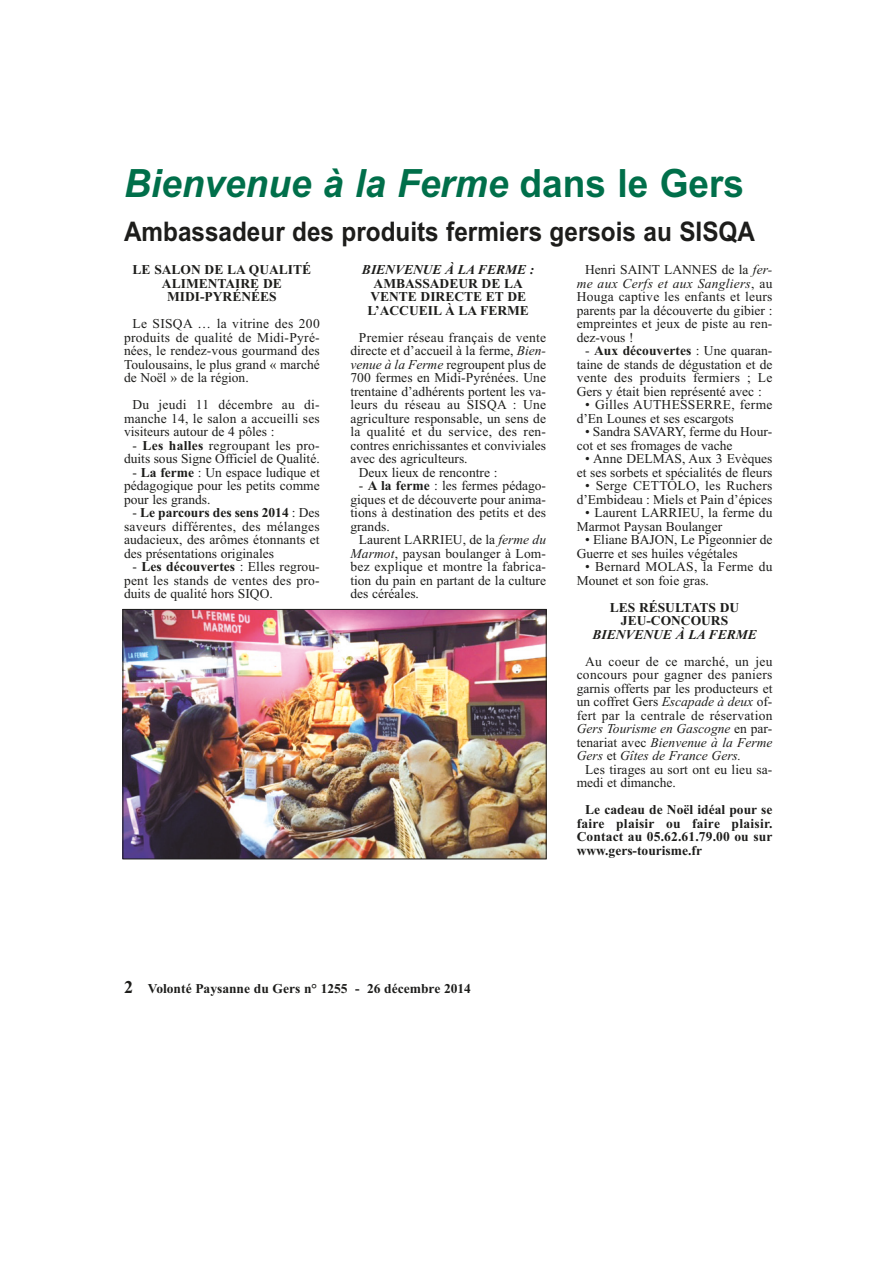
<style>
.page{position:relative;width:893px;height:1263px;background:#fff}
.page>*{position:absolute;margin:0;border:0;box-sizing:border-box;transform-origin:0 0}
.t1{font:italic 700 39px "Arial";color:#006f4a;scale:.95 1}
.t2{font:700 27px "Arial";color:#1d1d1b;scale:.9 1}
.t3{font:13.5px/13.5px "Times New Roman";color:#1d1d1b;text-align:justify}
.t4{font:700 13.5px/13.5px "Times New Roman";color:#1d1d1b;text-align:center}
.t5{font:13.5px/13.5px "Times New Roman";letter-spacing:.02em;color:#1d1d1b}
.t6{font:italic 700 13.5px "Times New Roman";color:#1d1d1b}
.s1{font-style:normal}
.s2{font-weight:700}
.s3{font-style:italic}
.s4{font-size:18px}
</style>
<div class="page">
<img style="left:124px;top:611px;width:420px;height:246px">
<div style="left:122px;top:609px;width:424px;height:250px;border:1px solid #1d1d1b"></div>
<h1 class="t1" style="left:124px;top:169px;width:654px">Bienvenue à la Ferme <span class="s1">dans le Gers</span></h1>
<h2 class="t2" style="left:124px;top:221px;width:702px">Ambassadeur des produits fermiers gersois au SISQA</h2>
<p class="t4" style="left:133px;top:264px;width:180px">LE SALON DE LA QUALITÉ<br>ALIMENTAIRE DE<br>MIDI-PYRÉNÉES</p>
<p class="t3" style="left:124px;top:318px;width:197px;text-indent:9px">Le SISQA … la vitrine des 200 produits de qualité de Midi-Pyré&shy;nées, le rendez-vous gourmand des Toulousains, le plus grand « marché de Noël » de la région.</p>
<p class="t3" style="left:124px;top:399px;width:197px;text-indent:9px">Du jeudi 11 décembre au di&shy;manche 14, le salon a accueilli ses visiteurs autour de 4 pôles :</p>
<p class="t3" style="left:124px;top:440px;width:197px;text-align:right">- <span class="s2">Les halles</span> regroupant les pro&shy;duits sous Signe Officiel de Qualité.</p>
<p class="t3" style="left:124px;top:467px;width:197px;text-indent:9px">- <span class="s2">La ferme</span> : Un espace ludique et pédagogique pour les petits comme pour les grands.</p>
<p class="t3" style="left:124px;top:507px;width:197px;text-indent:9px">- <span class="s2">Le parcours des sens 2014</span> : Des saveurs différentes, des mélanges audacieux, des arômes étonnants et des présentations originales</p>
<p class="t3" style="left:124px;top:561px;width:197px;text-indent:9px">- <span class="s2">Les découvertes</span> : Elles regrou&shy;pent les stands de ventes des pro&shy;duits de qualité hors SIQO.</p>
<p class="t6" style="left:362px;top:265px;width:174px">BIENVENUE À LA FERME :</p>
<p class="t4" style="left:367px;top:278px;width:163px">AMBASSADEUR DE LA<br>VENTE DIRECTE ET DE<br>L’ACCUEIL À LA FERME</p>
<p class="t5" style="left:359px;top:332px;width:189px">Premier réseau français de vente</p>
<p class="t3" style="left:350px;top:345px;width:197px">directe et d’accueil à la ferme, <span class="s3">Bien-</span></p>
<p class="t3" style="left:350px;top:359px;width:197px"><span class="s3">venue à la Ferme</span> regroupent plus de</p>
<p class="t3" style="left:350px;top:372px;width:197px">700 fermes en Midi-Pyrénées. Une</p>
<p class="t3" style="left:350px;top:386px;width:197px">trentaine d’adhérents portent les va-</p>
<p class="t5" style="left:350px;top:399px;width:197px">leurs du réseau au SISQA : Une</p>
<p class="t3" style="left:350px;top:413px;width:197px">agriculture responsable, un sens de</p>
<p class="t5" style="left:350px;top:426px;width:197px">la qualité et du service, des ren-</p>
<p class="t3" style="left:350px;top:440px;width:197px">contres enrichissantes et conviviales</p>
<p class="t3" style="left:350px;top:453px;width:119px">avec des agriculteurs.</p>
<p class="t3" style="left:359px;top:467px;width:140px">Deux lieux de rencontre :</p>
<p class="t3" style="left:350px;top:480px;width:197px;text-indent:9px">- <span class="s2">A la ferme</span> : les fermes pédago&shy;giques et de découverte pour anima&shy;tions à destination des petits et des grands.</p>
<p class="t3" style="left:350px;top:534px;width:197px;text-indent:9px">Laurent LARRIEU, de la <span class="s3">ferme du Marmot</span>, paysan boulanger à Lom&shy;bez explique et montre la fabrica&shy;tion du pain en partant de la culture des céréales.</p>
<p class="t3" style="left:576px;top:264px;width:197px;text-indent:9px">Henri SAINT LANNES de la <span class="s3">fer&shy;me aux Cerfs et aux Sangliers</span>, au Houga captive les enfants et leurs parents par la découverte du gibier : empreintes et jeux de piste au ren&shy;dez-vous !</p>
<p class="t3" style="left:576px;top:345px;width:197px;text-indent:9px">- <span class="s2">Aux découvertes</span> : Une quaran&shy;taine de stands de dégustation et de vente des produits fermiers ; Le Gers y était bien représenté avec :</p>
<p class="t5" style="left:576px;top:399px;width:197px;text-indent:9px">• Gilles AUTHESSERRE, ferme d’En Lounes et ses escargots</p>
<p class="t3" style="left:576px;top:426px;width:197px;text-indent:9px">• Sandra SAVARY, ferme du Hour&shy;cot et ses fromages de vache</p>
<p class="t3" style="left:576px;top:453px;width:197px;text-align:right">• Anne DELMAS, Aux 3 Evèques et ses sorbets et spécialités de fleurs</p>
<p class="t3" style="left:576px;top:480px;width:197px;text-align:right">• Serge CETTOLO, les Ruchers d’Embideau : Miels et Pain d’épices</p>
<p class="t3" style="left:576px;top:507px;width:197px;text-indent:9px">• Laurent LARRIEU, la ferme du<br>Marmot Paysan Boulanger</p>
<p class="t3" style="left:576px;top:534px;width:197px;text-indent:9px">• Eliane BAJON, Le Pigeonnier de<br>Guerre et ses huiles végétales</p>
<p class="t5" style="left:576px;top:561px;width:197px;text-indent:9px">• Bernard MOLAS, la Ferme du<br>Mounet et son foie gras.</p>
<p class="t4" style="left:609px;top:602px;width:131px">LES RÉSULTATS DU<br>JEU-CONCOURS</p>
<p class="t6" style="left:592px;top:630px;width:166px">BIENVENUE À LA FERME</p>
<p class="t3" style="left:576px;top:656px;width:197px;text-indent:9px">Au coeur de ce marché, un jeu concours pour gagner des paniers garnis offerts par les producteurs et un coffret Gers <span class="s3">Escapade à deux</span> of&shy;fert par la centrale de réservation <span class="s3">Gers Tourisme en Gascogne</span> en par&shy;tenariat avec <span class="s3">Bienvenue à la Ferme Gers</span> et <span class="s3">Gîtes de France Gers.</span></p>
<p class="t3" style="left:576px;top:764px;width:197px;text-indent:9px">Les tirages au sort ont eu lieu sa&shy;medi et dimanche.</p>
<p class="t4" style="left:576px;top:804px;width:197px;text-align:justify;text-indent:9px">Le cadeau de Noël idéal pour se faire plaisir ou faire plaisir.<br>Contact au 05.62.61.79.00 ou sur www.gers-tourisme.fr</p>
<p class="t4" style="left:124px;top:984px;width:348px"><span class="s4">2</span> Volonté Paysanne du Gers n° 1255 - 26 décembre 2014</p>
</div>
